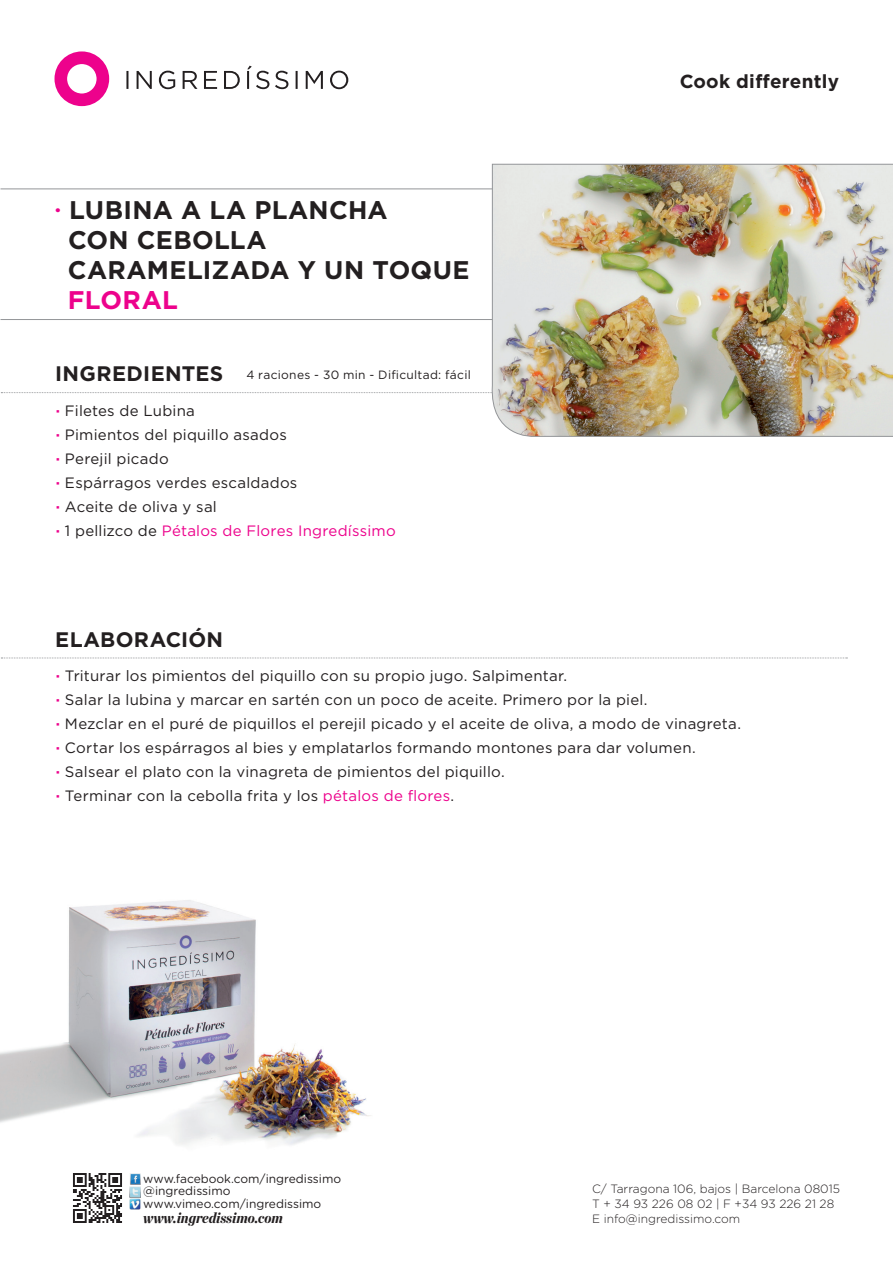
<style>
.page{position:relative;width:893px;height:1263px;background:#fff}
.page>*{position:absolute;margin:0;border:0;box-sizing:border-box;transform-origin:0 0}
.t1{font:700 25.5px/30px "Gotham";letter-spacing:.01em;color:#231f20}
.t2{font:700 25.5px "Gotham";letter-spacing:.015em;color:#ed028c}
.t3{font:700 21px "Gotham";color:#231f20}
.t4{font:700 18.9px "Gotham";color:#231f20}
.t5{font:15px/24px "Gotham";letter-spacing:.015em;color:#231f20}
.t6{font:italic 900 15px "Chronicle Disp Cond";color:#231f20}
.t7{font:300 12px/15px "Gotham Rounded";color:#231f20}
.t8{font:12px/12.3px "Gotham Rounded";color:#231f20}
.t9{font:12px "Gotham";letter-spacing:.025em;color:#231f20}
.s1{font-family:"Helvetica";color:#ed028c}
.s2{font-weight:700;color:#ed028c}
.s3{color:#ed028c}
</style>
<div class="page">
<img style="left:0;top:900px;width:371px;height:245px">
<div style="left:55px;top:51px;width:54px;height:55px;border:13px solid #ed028c;border-radius:50%"></div>
<svg style="left:126px;top:66px;width:222px;height:23px"></svg>
<hr style="left:1px;top:189px;width:845px;height:1px;background:#939598">
<hr style="left:1px;top:319px;width:845px;height:1px;background:#939598">
<svg style="left:1px;top:392px;width:488px;height:1px"></svg>
<svg style="left:1px;top:658px;width:846px;height:1px"></svg>
<img style="left:489px;top:163px;width:404px;height:274px">
<img style="left:73px;top:1173px;width:49px;height:50px">
<svg style="left:130px;top:1173px;width:11px;height:37px"></svg>
<h1 class="t1" style="left:68px;top:195px;width:403px;text-indent:-13px"><span class="s1">·</span> LUBINA A LA PLANCHA<br>CON CEBOLLA<br>CARAMELIZADA Y UN TOQUE</h1>
<h1 class="t2" style="left:68px;top:283px;width:103px">FLORAL</h1>
<h2 class="t3" style="left:55px;top:360px;width:57px">INGREDIENTE</h2>
<h2 class="t3" style="left:210px;top:360px;width:15px">S</h2>
<p class="t9" style="left:246px;top:367px;width:226px">4 raciones - 30 min - Dificultad: fácil</p>
<p class="t5" style="left:56px;top:398px;width:341px"><span class="s2">·</span> Filetes de Lubina<br><span class="s2">·</span> Pimientos del piquillo asados<br><span class="s2">·</span> Perejil picado<br><span class="s2">·</span> Espárragos verdes escaldados<br><span class="s2">·</span> Aceite de oliva y sal<br><span class="s2">·</span> 1 pellizco de <span class="s3">Pétalos de Flores Ingredíssimo</span></p>
<h2 class="t3" style="left:55px;top:625px;width:44px">ELABORACI</h2>
<h2 class="t3" style="left:188px;top:625px;width:33px">ÓN</h2>
<p class="t4" style="left:680px;top:69px;width:161px">COOK DIFFERENTLY</p>
<p class="t5" style="left:56px;top:664px;width:687px"><span class="s2">·</span> Triturar los pimientos del piquillo con su propio jugo. Salpimentar.<br><span class="s2">·</span> Salar la lubina y marcar en sartén con un poco de aceite. Primero por la piel.<br><span class="s2">·</span> Mezclar en el puré de piquillos el perejil picado y el aceite de oliva, a modo de vinagreta. <span class="s2">·</span> Cortar los espárragos al bies y emplatarlos formando montones para dar volumen.<br><span class="s2">·</span> Salsear el plato con la vinagreta de pimientos del piquillo.<br><span class="s2">·</span> Terminar con la cebolla frita y los <span class="s3">pétalos de flores</span>.</p>
<p class="t8" style="left:143px;top:1172px;width:199px">www.facebook.com/ingredissimo @ingredissimo www.vimeo.com/ingredissimo</p>
<p class="t6" style="left:143px;top:1205px;width:141px">www.ingredissimo.com</p>
<p class="t7" style="left:592px;top:1181px;width:249px">C/ Tarragona 106, bajos | Barcelona 08015<br>T + 34 93 226 08 02 | F +34 93 226 21 28<br>E info@ingredissimo.com</p>
</div>
